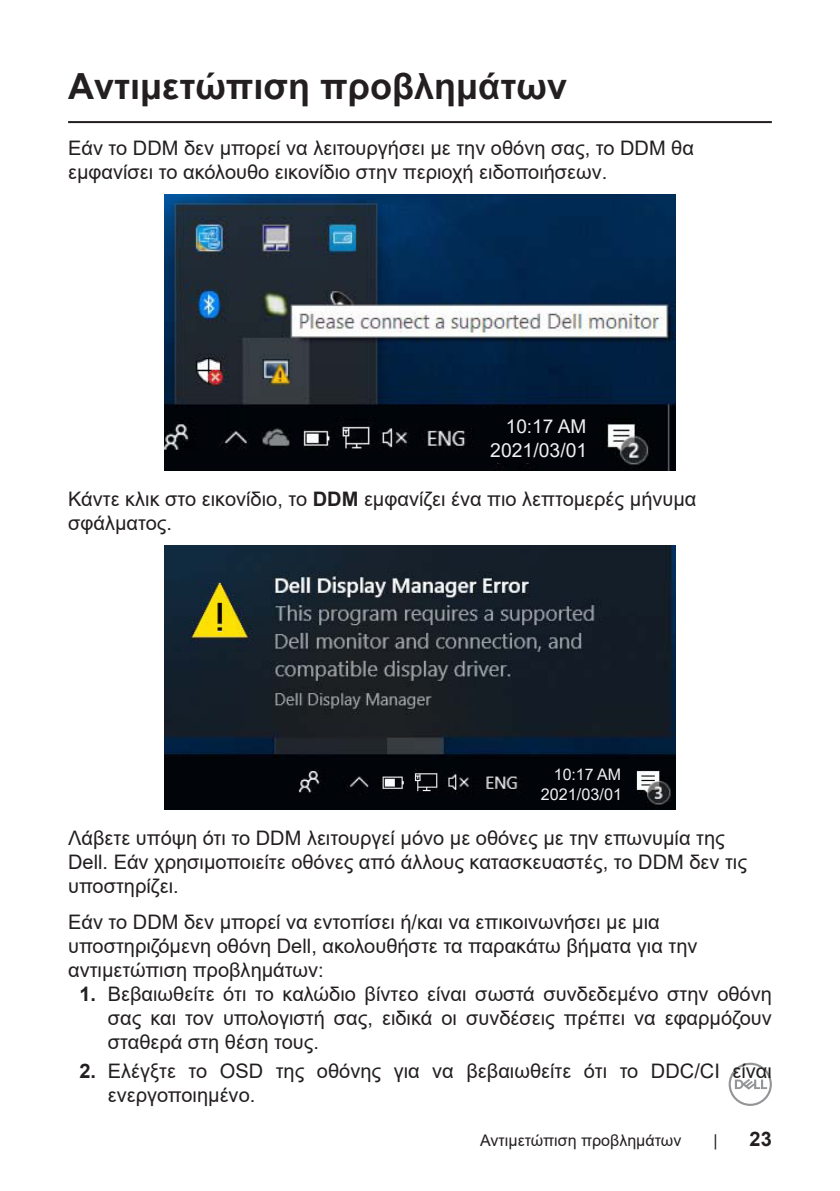
<style>
.page{position:relative;width:840px;height:1191px;background:#fff}
.page>*{position:absolute;margin:0;border:0;box-sizing:border-box;transform-origin:0 0}
.Head_1{font:700 36px "Arial";color:#231f20}
.Paragraph{font:20px/24px "Arial";color:#231f20}
.t1{font:700 20px "Arial";color:#231f20}
.t2{font:19.4px "Arial";color:#f0f0f2}
.t3{font:19px "Arial";color:#f0f0f2}
.t4{font:16.2px "Arial";color:#f0f0f2}
.t5{font:16px "Arial";color:#231f20}
.t6{font:16px "Arial";color:#f0f0f2}
.s1{font-weight:700}
</style>
<div class="page">
<svg style="left:728px;top:1062px;width:43px;height:44px"></svg>
<hr style="left:68px;top:121px;width:703px;height:2px;background:#231f20">
<img style="left:164px;top:194px;width:511px;height:276px">
<div style="left:475px;top:409px;width:104px;height:54px;background:#010409"></div>
<img style="left:164px;top:545px;width:511px;height:265px">
<div style="left:526px;top:759px;width:89px;height:47px;background:#010409"></div>
<p class="Head_1" style="left:68px;top:61px;width:500px">Αντιμετώπιση προβλημάτων</p>
<p class="Paragraph" style="left:68px;top:136px;width:627px">Εάν το DDM δεν μπορεί να λειτουργήσει με την οθόνη σας, το DDM θα εμφανίσει το ακόλουθο εικονίδιο στην περιοχή ειδοποιήσεων.</p>
<p class="t3" style="left:505px;top:413px;width:82px">10:17 AM</p>
<p class="t2" style="left:490px;top:436px;width:98px">2021/03/01</p>
<p class="Paragraph" style="left:68px;top:487px;width:629px">Κάντε κλικ στο εικονίδιο, το <span class="s1">DDM</span> εμφανίζει ένα πιο λεπτομερές μήνυμα σφάλματος.</p>
<p class="t6" style="left:553px;top:763px;width:69px">10:17 AM</p>
<p class="t4" style="left:540px;top:783px;width:83px">2021/03/01</p>
<p class="Paragraph" style="left:68px;top:826px;width:680px">Λάβετε υπόψη ότι το DDM λειτουργεί μόνο με οθόνες με την επωνυμία της<br>Dell. Εάν χρησιμοποιείτε οθόνες από άλλους κατασκευαστές, το DDM δεν τις υποστηρίζει.</p>
<p class="Paragraph" style="left:68px;top:909px;width:630px">Εάν το DDM δεν μπορεί να εντοπίσει ή/και να επικοινωνήσει με μια υποστηριζόμενη οθόνη Dell, ακολουθήστε τα παρακάτω βήματα για την αντιμετώπιση προβλημάτων:</p>
<p class="Paragraph" style="left:108px;top:981px;width:665px;text-align:justify;text-indent:-28px"><span class="s1">1.</span> Βεβαιωθείτε ότι το καλώδιο βίντεο είναι σωστά συνδεδεμένο στην οθόνη σας και τον υπολογιστή σας, ειδικά οι συνδέσεις πρέπει να εφαρμόζουν σταθερά στη θέση τους.</p>
<p class="Paragraph" style="left:108px;top:1059px;width:665px;text-indent:-28px"><span class="s1">2.</span> Ελέγξτε το OSD της οθόνης για να βεβαιωθείτε ότι το DDC/CI είναι ενεργοποιημένο.</p>
<p class="t5" style="left:480px;top:1129px;width:202px">Αντιμετώπιση προβλημάτων</p>
<p class="t5" style="left:713px;top:1129px;width:6px">|</p>
<p class="t1" style="left:749px;top:1124px;width:24px">23</p>
</div>
